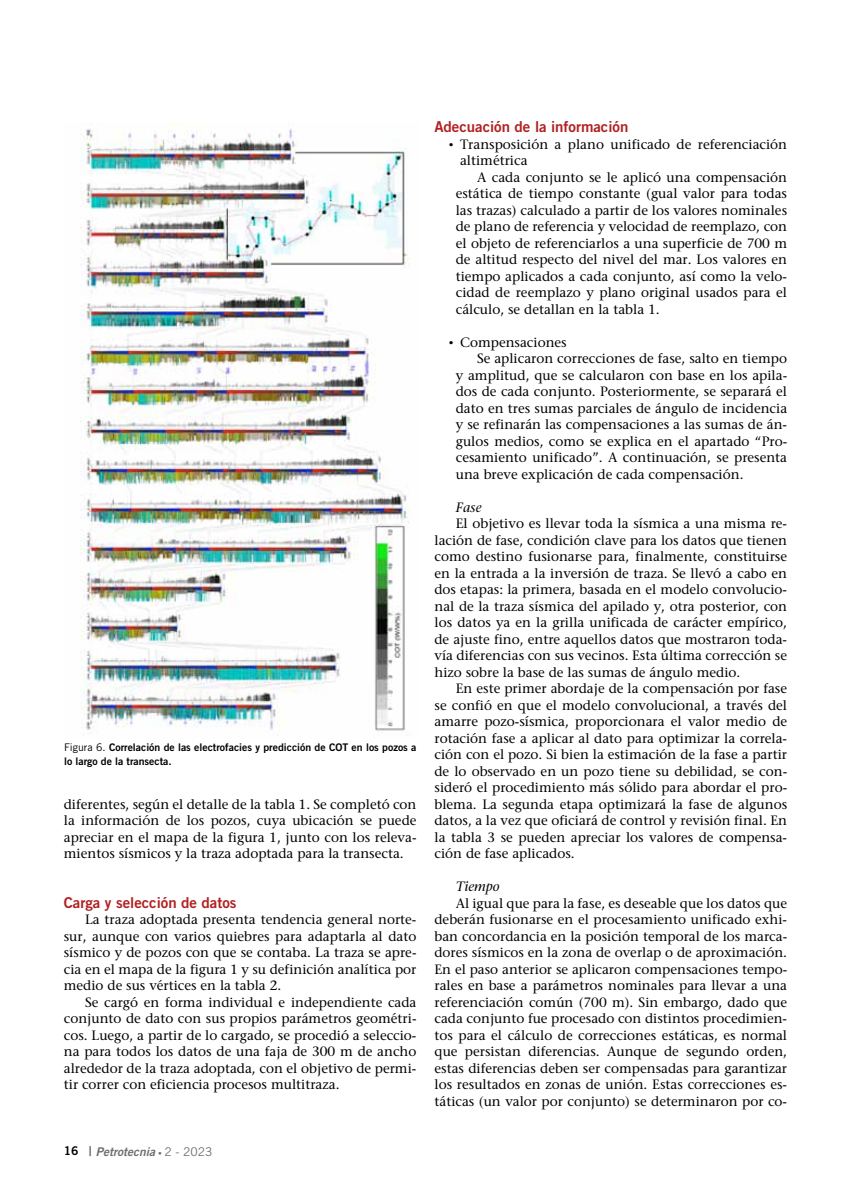
<style>
.page{position:relative;width:851px;height:1191px;background:#fff}
.page>*{position:absolute;margin:0;border:0;box-sizing:border-box;transform-origin:0 0}
.t1{font:15px "Trade Gothic Bold Two";color:#b12123}
.t2{font:13.5px/16.5px "Stone Serif";color:#000;text-align:justify}
.t3{font:italic 13.5px "Stone Serif";color:#000}
.t4{font:italic 12px "Trade Gothic Bold Two";color:#6d6e71}
.t5{font:10.5px/13.5px "Trade Gothic Bold Two";color:#000}
.s1{font-family:"Trade Gothic"}
.s2{font-style:normal;color:#000}
.s3{font-style:normal;font-size:13.5px}
.s4{font-style:normal;font-size:7.5px}
.s5{font-family:"Trade Gothic";font-style:normal}
.s6{font-family:"Courier New"}
</style>
<div class="page">
<img style="left:80px;top:122px;width:331px;height:609px">
<p class="t5" style="left:64px;top:740px;width:354px"><span class="s1">Figura 6.</span> Correlación de las electrofacies y predicción de COT en los pozos a lo largo de la transecta.</p>
<p class="t2" style="left:64px;top:795px;width:354px">diferentes, según el detalle de la tabla 1. Se completó con la información de los pozos, cuya ubicación se puede apreciar en el mapa de la figura 1, junto con los releva&shy;mientos sísmicos y la traza adoptada para la transecta.</p>
<p class="t1" style="left:64px;top:893px;width:174px">Carga y selección de datos</p>
<p class="t2" style="left:64px;top:911px;width:354px;text-indent:21px">La traza adoptada presenta tendencia general norte&shy;sur, aunque con varios quiebres para adaptarla al dato sísmico y de pozos con que se contaba. La traza se apre&shy;cia en el mapa de la figura 1 y su definición analítica por medio de sus vértices en la tabla 2.</p>
<p class="t2" style="left:64px;top:993px;width:354px;text-indent:21px">Se cargó en forma individual e independiente cada conjunto de dato con sus propios parámetros geométri&shy;cos. Luego, a partir de lo cargado, se procedió a seleccio&shy;na para todos los datos de una faja de 300 m de ancho alrededor de la traza adoptada, con el objetivo de permi&shy;tir correr con eficiencia procesos multitraza.</p>
<p class="t4" style="left:64px;top:1143px;width:150px"><span class="s2">16</span> <span class="s3">|</span> Petrotecnia <span class="s4">•</span> <span class="s5">2 - 2023</span></p>
<p class="t1" style="left:434px;top:117px;width:195px">Adecuación de la información</p>
<p class="t2" style="left:460px;top:135px;width:328px;text-indent:-13px"><span class="s6">•</span> Transposición a plano unificado de referenciación altimétrica</p>
<p class="t2" style="left:455px;top:168px;width:333px;text-indent:21px">A cada conjunto se le aplicó una compensación estática de tiempo constante (gual valor para todas las trazas) calculado a partir de los valores nominales de plano de referencia y velocidad de reemplazo, con el objeto de referenciarlos a una superficie de 700 m de altitud respecto del nivel del mar. Los valores en tiempo aplicados a cada conjunto, así como la velo&shy;cidad de reemplazo y plano original usados para el cálculo, se detallan en la tabla 1.</p>
<p class="t2" style="left:447px;top:333px;width:121px"><span class="s6">•</span> Compensaciones</p>
<p class="t2" style="left:477px;top:350px;width:311px">Se aplicaron correcciones de fase, salto en tiempo</p>
<p class="t2" style="left:455px;top:366px;width:333px">y amplitud, que se calcularon con base en los apila-</p>
<p class="t2" style="left:455px;top:383px;width:333px">dos de cada conjunto. Posteriormente, se separará el</p>
<p class="t2" style="left:455px;top:399px;width:333px">dato en tres sumas parciales de ángulo de incidencia</p>
<p class="t2" style="left:455px;top:416px;width:333px">y se refinarán las compensaciones a las sumas de án-</p>
<p class="t2" style="left:455px;top:432px;width:333px">gulos medios, como se explica en el apartado “Pro-</p>
<p class="t2" style="left:455px;top:449px;width:333px">cesamiento unificado”. A continuación, se presenta</p>
<p class="t2" style="left:455px;top:465px;width:289px">una breve explicación de cada compensación.</p>
<p class="t3" style="left:455px;top:499px;width:27px">Fase</p>
<p class="t2" style="left:434px;top:515px;width:354px;text-indent:21px">El objetivo es llevar toda la sísmica a una misma re&shy;lación de fase, condición clave para los datos que tienen como destino fusionarse para, finalmente, constituirse en la entrada a la inversión de traza. Se llevó a cabo en dos etapas: la primera, basada en el modelo convolucio&shy;nal de la traza sísmica del apilado y, otra posterior, con los datos ya en la grilla unificada de carácter empírico, de ajuste fino, entre aquellos datos que mostraron toda&shy;vía diferencias con sus vecinos. Esta última corrección se hizo sobre la base de las sumas de ángulo medio.</p>
<p class="t2" style="left:434px;top:680px;width:354px;text-indent:21px">En este primer abordaje de la compensación por fase se confió en que el modelo convolucional, a través del amarre pozo-sísmica, proporcionara el valor medio de rotación fase a aplicar al dato para optimizar la correla&shy;ción con el pozo. Si bien la estimación de la fase a partir de lo observado en un pozo tiene su debilidad, se con&shy;sideró el procedimiento más sólido para abordar el pro&shy;blema. La segunda etapa optimizará la fase de algunos datos, a la vez que oficiará de control y revisión final. En la tabla 3 se pueden apreciar los valores de compensa&shy;ción de fase aplicados.</p>
<p class="t3" style="left:455px;top:878px;width:45px">Tiempo</p>
<p class="t2" style="left:434px;top:894px;width:354px;text-indent:21px">Al igual que para la fase, es deseable que los datos que deberán fusionarse en el procesamiento unificado exhi&shy;ban concordancia en la posición temporal de los marca&shy;dores sísmicos en la zona de overlap o de aproximación.<br>En el paso anterior se aplicaron compensaciones tempo&shy;rales en base a parámetros nominales para llevar a una referenciación común (700 m). Sin embargo, dado que cada conjunto fue procesado con distintos procedimien&shy;tos para el cálculo de correcciones estáticas, es normal que persistan diferencias. Aunque de segundo orden, estas diferencias deben ser compensadas para garantizar los resultados en zonas de unión. Estas correcciones es&shy;táticas (un valor por conjunto) se determinaron por co-</p>
</div>
